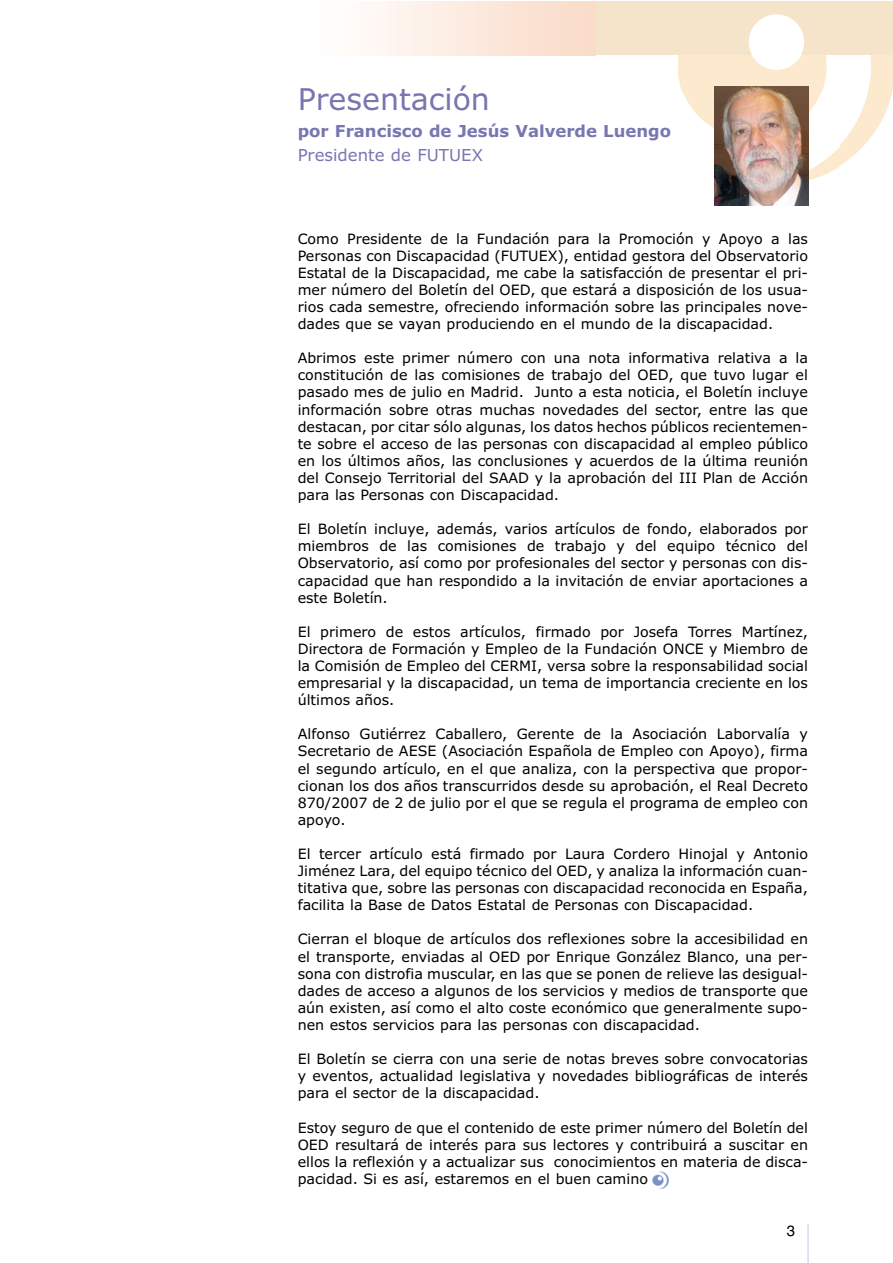
<style>
.page{position:relative;width:893px;height:1263px;background:#fff}
.page>*{position:absolute;margin:0;border:0;box-sizing:border-box;transform-origin:0 0}
.t1{font:30px "Verdana";color:#7776b1}
.t2{font:700 16.5px "Verdana";color:#7776b1}
.t3{font:16.5px "Verdana";color:#7776b1}
.t4{font:15px "Helvetica";color:#010000}
.t5{font:14.25px/17.1px "Verdana";color:#010000;text-align:justify}
</style>
<div class="page">
<img style="left:678px;top:55px;width:214px;height:130px">
<div style="left:595px;top:2px;width:297px;height:53px;background:#f5e4ca"></div>
<div style="left:748px;top:14px;width:56px;height:56px;background:#fff;border-radius:50%"></div>
<hr style="left:807px;top:1224px;width:1px;height:39px;background:#c7c7e2">
<img style="left:714px;top:87px;width:94px;height:119px">
<img style="left:652px;top:1172px;width:16px;height:16px">
<h1 class="t1" style="left:298px;top:87px;width:194px">Presentación</h1>
<p class="t2" style="left:298px;top:124px;width:375px">por Francisco de Jesús Valverde Luengo</p>
<p class="t3" style="left:298px;top:148px;width:187px">Presidente de FUTUEX</p>
<p class="t5" style="left:298px;top:231px;width:512px">Como Presidente de la Fundación para la Promoción y Apoyo a las Personas con Discapacidad (FUTUEX), entidad gestora del Observatorio Estatal de la Discapacidad, me cabe la satisfacción de presentar el pri&shy;mer número del Boletín del OED, que estará a disposición de los usua&shy;rios cada semestre, ofreciendo información sobre las principales nove&shy;dades que se vayan produciendo en el mundo de la discapacidad.</p>
<p class="t5" style="left:298px;top:351px;width:512px">Abrimos este primer número con una nota informativa relativa a la constitución de las comisiones de trabajo del OED, que tuvo lugar el pasado mes de julio en Madrid. Junto a esta noticia, el Boletín incluye información sobre otras muchas novedades del sector, entre las que destacan, por citar sólo algunas, los datos hechos públicos recientemen&shy;te sobre el acceso de las personas con discapacidad al empleo público en los últimos años, las conclusiones y acuerdos de la última reunión del Consejo Territorial del SAAD y la aprobación del III Plan de Acción para las Personas con Discapacidad.</p>
<p class="t5" style="left:298px;top:522px;width:512px">El Boletín incluye, además, varios artículos de fondo, elaborados por miembros de las comisiones de trabajo y del equipo técnico del Observatorio, así como por profesionales del sector y personas con dis&shy;capacidad que han respondido a la invitación de enviar aportaciones a este Boletín.</p>
<p class="t5" style="left:298px;top:624px;width:512px">El primero de estos artículos, firmado por Josefa Torres Martínez, Directora de Formación y Empleo de la Fundación ONCE y Miembro de la Comisión de Empleo del CERMI, versa sobre la responsabilidad social empresarial y la discapacidad, un tema de importancia creciente en los últimos años.</p>
<p class="t5" style="left:298px;top:727px;width:512px">Alfonso Gutiérrez Caballero, Gerente de la Asociación Laborvalía y Secretario de AESE (Asociación Española de Empleo con Apoyo), firma el segundo artículo, en el que analiza, con la perspectiva que propor&shy;cionan los dos años transcurridos desde su aprobación, el Real Decreto 870/2007 de 2 de julio por el que se regula el programa de empleo con apoyo.</p>
<p class="t5" style="left:298px;top:847px;width:512px">El tercer artículo está firmado por Laura Cordero Hinojal y Antonio Jiménez Lara, del equipo técnico del OED, y analiza la información cuan&shy;titativa que, sobre las personas con discapacidad reconocida en España, facilita la Base de Datos Estatal de Personas con Discapacidad.</p>
<p class="t5" style="left:298px;top:932px;width:512px">Cierran el bloque de artículos dos reflexiones sobre la accesibilidad en el transporte, enviadas al OED por Enrique González Blanco, una per&shy;sona con distrofia muscular, en las que se ponen de relieve las desigual&shy;dades de acceso a algunos de los servicios y medios de transporte que aún existen, así como el alto coste económico que generalmente supo&shy;nen estos servicios para las personas con discapacidad.</p>
<p class="t5" style="left:298px;top:1052px;width:512px">El Boletín se cierra con una serie de notas breves sobre convocatorias y eventos, actualidad legislativa y novedades bibliográficas de interés para el sector de la discapacidad.</p>
<p class="t5" style="left:298px;top:1120px;width:512px">Estoy seguro de que el contenido de este primer número del Boletín del OED resultará de interés para sus lectores y contribuirá a suscitar en ellos la reflexión y a actualizar sus conocimientos en materia de disca&shy;pacidad. Si es así, estaremos en el buen camino</p>
<p class="t4" style="left:786px;top:1225px;width:10px">3</p>
</div>
